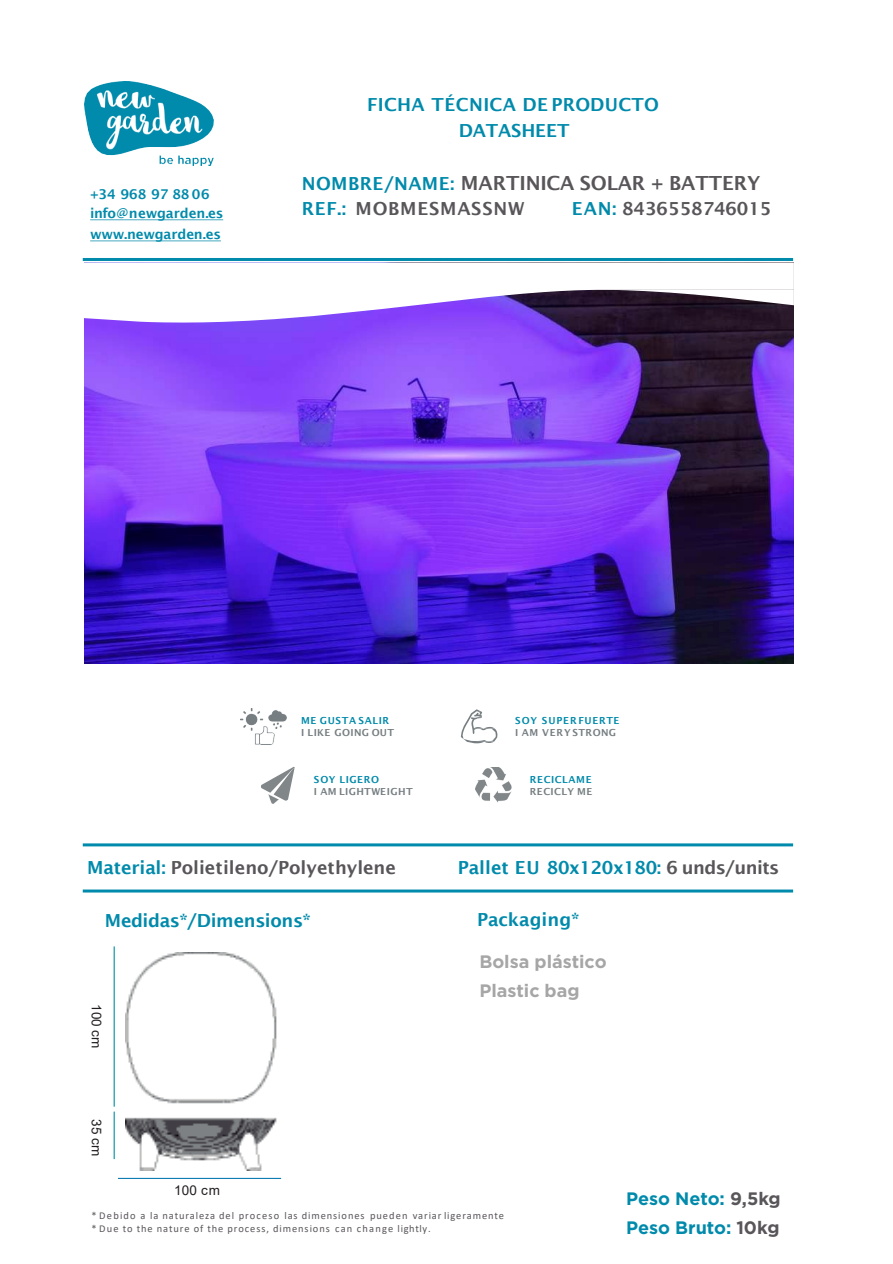
<style>
.page{position:relative;width:893px;height:1264px;background:#fff}
.page>*{position:absolute;margin:0;border:0;box-sizing:border-box;transform-origin:0 0}
.t1{font:600 19.5px "Lucida Sans";letter-spacing:-.005em;color:#59565a}
.t2{font:600 18px "Lucida Sans";letter-spacing:-.01em;color:#008aab}
.t3{font:600 18px "Lucida Sans";color:#59565a}
.t4{font:600 18px/25.5px "Lucida Sans";letter-spacing:.01em;color:#008aab;text-align:center}
.t5{font:700 18px "Gotham";color:#008aab}
.t6{font:700 18px "Gotham";color:#a6a6a6}
.t7{font:600 18px "Lucida Sans";letter-spacing:.04em;color:#59565a}
.t8{font:600 13.5px/21px "Lucida Sans";letter-spacing:-.015em;color:#008aab}
.t9{font:13.5px "Arial";letter-spacing:.005em;color:#231f20}
.t10{font:10.5px "Calibri";letter-spacing:.09em;color:#59565a}
.t11{font:600 9.75px "Lucida Sans";letter-spacing:.04em;color:#767e81}
.t12{font:600 9.75px "Lucida Sans";letter-spacing:.065em;color:#008aab}
.s1{font-size:18px;color:#008aab}
.s2{color:#008aab}
.s3{color:#59565a}
</style>
<div class="page">
<img style="left:85px;top:322px;width:708px;height:341px">
<svg style="left:84px;top:262px;width:709px;height:60px"></svg>
<hr style="left:83px;top:258px;width:710px;height:3px;background:#008aab">
<hr style="left:83px;top:843px;width:710px;height:3px;background:#008aab">
<hr style="left:83px;top:889px;width:710px;height:3px;background:#008aab">
<svg style="left:90px;top:219px;width:133px;height:1px"></svg>
<svg style="left:90px;top:240px;width:131px;height:1px"></svg>
<img style="left:84px;top:82px;width:129px;height:83px">
<hr style="left:114px;top:1111px;width:1px;height:47px;background:#0091a6">
<hr style="left:114px;top:946px;width:1px;height:160px;background:#0091a6">
<hr style="left:118px;top:1177px;width:163px;height:1px;background:#107cb3">
<img style="left:475px;top:767px;width:36px;height:35px">
<svg style="left:261px;top:767px;width:33px;height:36px"></svg>
<svg style="left:461px;top:709px;width:36px;height:34px"></svg>
<img style="left:240px;top:708px;width:46px;height:36px">
<img style="left:125px;top:1117px;width:152px;height:53px">
<img style="left:125px;top:952px;width:152px;height:152px">
<p class="t8" style="left:90px;top:184px;width:121px">+34 968 97 88 06</p>
<p class="t8" style="left:90px;top:203px;width:135px">info@newgarden.es www.newgarden.es</p>
<p class="t4" style="left:367px;top:92px;width:293px">FICHA TÉCNICA DE PRODUCTO<br>DATASHEET</p>
<p class="t1" style="left:302px;top:172px;width:460px"><span class="s1">NOMBRE/NAME:</span> MARTINICA SOLAR + BATTERY</p>
<p class="t7" style="left:302px;top:198px;width:224px"><span class="s2">REF.:</span> MOBMESMASSNW</p>
<p class="t3" style="left:572px;top:198px;width:201px"><span class="s2">EAN:</span> 8436558746015</p>
<p class="t12" style="left:301px;top:714px;width:90px">ME GUSTA SALIR</p>
<p class="t11" style="left:301px;top:726px;width:94px">I LIKE GOING OUT</p>
<p class="t12" style="left:314px;top:773px;width:67px">SOY LIGERO</p>
<p class="t11" style="left:314px;top:785px;width:101px">I AM LIGHTWEIGHT</p>
<p class="t12" style="left:515px;top:714px;width:106px">SOY SUPERFUERTE</p>
<p class="t11" style="left:515px;top:726px;width:102px">I AM VERYSTRONG</p>
<p class="t12" style="left:529px;top:773px;width:63px">RECICLAME</p>
<p class="t11" style="left:529px;top:785px;width:64px">RECICLY ME</p>
<p class="t3" style="left:87px;top:856px;width:310px"><span class="s2">Material:</span> Polietileno/Polyethylene</p>
<p class="t2" style="left:458px;top:856px;width:323px">Pallet EU 80x120x180: <span class="s3">6 unds/units</span></p>
<p class="t2" style="left:105px;top:910px;width:208px">Medidas*/Dimensions*</p>
<p class="t9" style="left:106px;top:1003px;width:46px;rotate:90deg">100 cm</p>
<p class="t2" style="left:477px;top:909px;width:104px">Packaging*</p>
<p class="t6" style="left:479px;top:950px;width:129px">Bolsa plástico</p>
<p class="t6" style="left:479px;top:980px;width:101px">Plastic bag</p>
<p class="t9" style="left:106px;top:1118px;width:38px;rotate:90deg">35 cm</p>
<p class="t9" style="left:174px;top:1180px;width:47px">100 cm</p>
<p class="t10" style="left:91px;top:1208px;width:414px">* Debido a la naturaleza del proceso las dimensiones pueden variar ligeramente</p>
<p class="t10" style="left:91px;top:1220px;width:341px">* Due to the nature of the process, dimensions can change lightly.</p>
<p class="t5" style="left:626px;top:1187px;width:156px">Peso Neto: <span class="s3">9,5kg</span></p>
<p class="t5" style="left:626px;top:1216px;width:155px">Peso Bruto: <span class="s3">10kg</span></p>
</div>
